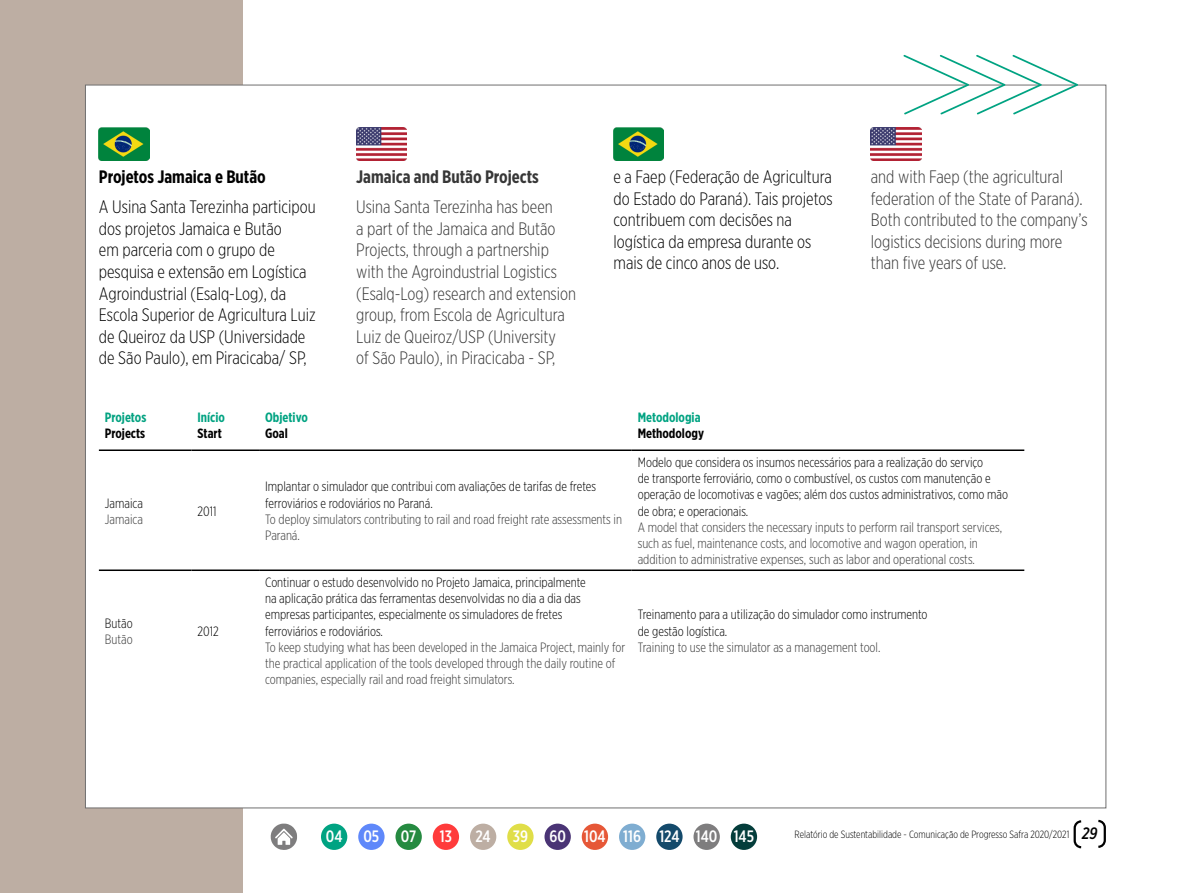
<style>
.page{position:relative;width:1191px;height:893px;background:#fff}
.page>*{position:absolute;margin:0;border:0;box-sizing:border-box;transform-origin:0 0}
.t1{font:300 18px/21.6px "Gotham X Narrow";color:#373737}
.t2{font:300 18px/21.6px "Gotham X Narrow";color:#000}
.t3{font:700 18px "Gotham X Narrow";color:#373737}
.t4{font:700 18px "Gotham X Narrow";color:#000}
.t5{font:500 16.5px "Gotham X Narrow";color:#fff}
.t6{font:300 13.5px/16.2px "Gotham X Narrow";color:#000}
.t7{font:300 13.5px/16.2px "Gotham X Narrow";color:#383838}
.t8{font:700 13.5px "Gotham X Narrow";color:#000}
.t9{font:700 13.5px "Gotham X Narrow";color:#00a382}
.t10{font:700 13.5px "Gotham X Narrow";color:#03a281}
.t11{font:300 10.5px "Gotham X Narrow";color:#000}
.s1{font-weight:500;font-style:italic;font-size:16.5px}
</style>
<div class="page">
<div style="left:321px;top:824px;width:26px;height:26px;background:#00a382;border-radius:50%"></div>
<div style="left:358px;top:824px;width:26px;height:26px;background:#5f88fa;border-radius:50%"></div>
<div style="left:395px;top:824px;width:27px;height:26px;background:#258a40;border-radius:50%"></div>
<div style="left:433px;top:824px;width:26px;height:26px;background:#ff3b3b;border-radius:50%"></div>
<div style="left:470px;top:824px;width:26px;height:26px;background:#bdaea3;border-radius:50%"></div>
<div style="left:507px;top:824px;width:26px;height:26px;background:#e0de48;border-radius:50%"></div>
<div style="left:544px;top:824px;width:27px;height:26px;background:#4a3475;border-radius:50%"></div>
<div style="left:582px;top:824px;width:26px;height:26px;background:#e65737;border-radius:50%"></div>
<div style="left:619px;top:824px;width:26px;height:26px;background:#7fadd1;border-radius:50%"></div>
<div style="left:656px;top:824px;width:26px;height:26px;background:#144a6b;border-radius:50%"></div>
<div style="left:693px;top:824px;width:27px;height:26px;background:#7e7d7e;border-radius:50%"></div>
<div style="left:731px;top:824px;width:26px;height:26px;background:#043d3b;border-radius:50%"></div>
<div style="left:0;top:0;width:242px;height:893px;background:#bdaea3"></div>
<div style="left:85px;top:85px;width:1021px;height:723px;background:#fff"></div>
<svg style="left:903px;top:55px;width:175px;height:60px"></svg>
<svg style="left:271px;top:824px;width:26px;height:26px"></svg>
<hr style="left:99px;top:449px;width:93px;height:2px;background:#000">
<hr style="left:192px;top:449px;width:67px;height:2px;background:#000">
<hr style="left:259px;top:449px;width:372px;height:2px;background:#000">
<hr style="left:631px;top:449px;width:393px;height:2px;background:#000">
<hr style="left:99px;top:569px;width:93px;height:2px;background:#000">
<hr style="left:192px;top:569px;width:67px;height:2px;background:#000">
<hr style="left:259px;top:569px;width:372px;height:2px;background:#000">
<hr style="left:631px;top:569px;width:393px;height:2px;background:#000">
<img style="left:99px;top:128px;width:50px;height:33px">
<img style="left:613px;top:128px;width:51px;height:33px">
<img style="left:356px;top:128px;width:50px;height:33px">
<img style="left:871px;top:128px;width:50px;height:33px">
<svg style="left:1073px;top:819px;width:33px;height:30px"></svg>
<h1 class="t4" style="left:99px;top:166px;width:168px">Projetos Jamaica e Butão</h1>
<p class="t2" style="left:99px;top:196px;width:218px">A Usina Santa Terezinha participou dos projetos Jamaica e Butão<br>em parceria com o grupo de pesquisa e extensão em Logística<br>Agroindustrial (Esalq-Log), da<br>Escola Superior de Agricultura Luiz de Queiroz da USP (Universidade de São Paulo), em Piracicaba/ SP,</p>
<h1 class="t3" style="left:356px;top:166px;width:184px">Jamaica and Butão Projects</h1>
<p class="t1" style="left:356px;top:196px;width:221px">Usina Santa Terezinha has been<br>a part of the Jamaica and Butão Projects, through a partnership with the Agroindustrial Logistics (Esalq-Log) research and extension group, from Escola de Agricultura Luiz de Queiroz/USP (University<br>of São Paulo), in Piracicaba - SP,</p>
<h1 class="t2" style="left:613px;top:166px;width:220px">e a Faep (Federação de Agricultura do Estado do Paraná). Tais projetos contribuem com decisões na logística da empresa durante os mais de cinco anos de uso.</h1>
<h1 class="t1" style="left:871px;top:166px;width:218px">and with Faep (the agricultural federation of the State of Paraná).<br>Both contributed to the company’s logistics decisions during more than five years of use.</h1>
<p class="t10" style="left:105px;top:409px;width:43px">Projetos</p>
<p class="t8" style="left:105px;top:425px;width:42px">Projects</p>
<p class="t9" style="left:198px;top:409px;width:29px">Início</p>
<p class="t8" style="left:198px;top:425px;width:26px">Start</p>
<p class="t9" style="left:265px;top:409px;width:44px">Objetivo</p>
<p class="t8" style="left:265px;top:425px;width:24px">Goal</p>
<p class="t9" style="left:637px;top:409px;width:64px">Metodologia</p>
<p class="t8" style="left:637px;top:425px;width:68px">Methodology</p>
<p class="t6" style="left:105px;top:494px;width:40px">Jamaica</p>
<p class="t7" style="left:105px;top:511px;width:40px">Jamaica</p>
<p class="t6" style="left:105px;top:614px;width:29px">Butão</p>
<p class="t7" style="left:105px;top:631px;width:29px">Butão</p>
<p class="t6" style="left:198px;top:503px;width:20px">2011</p>
<p class="t6" style="left:198px;top:623px;width:23px">2012</p>
<p class="t6" style="left:265px;top:478px;width:332px">Implantar o simulador que contribui com avaliações de tarifas de fretes ferroviários e rodoviários no Paraná.</p>
<p class="t7" style="left:265px;top:511px;width:358px">To deploy simulators contributing to rail and road freight rate assessments in<br>Paraná.</p>
<p class="t6" style="left:265px;top:574px;width:322px">Continuar o estudo desenvolvido no Projeto Jamaica, principalmente na aplicação prática das ferramentas desenvolvidas no dia a dia das empresas participantes, especialmente os simuladores de fretes ferroviários e rodoviários.</p>
<p class="t7" style="left:265px;top:639px;width:361px">To keep studying what has been developed in the Jamaica Project, mainly for the practical application of the tools developed through the daily routine of companies, especially rail and road freight simulators.</p>
<p class="t6" style="left:637px;top:454px;width:372px">Modelo que considera os insumos necessários para a realização do serviço<br>de transporte ferroviário, como o combustível, os custos com manutenção e operação de locomotivas e vagões; além dos custos administrativos, como mão de obra; e operacionais.</p>
<p class="t7" style="left:637px;top:519px;width:366px">A model that considers the necessary inputs to perform rail transport services, such as fuel, maintenance costs, and locomotive and wagon operation, in addition to administrative expenses, such as labor and operational costs.</p>
<p class="t6" style="left:637px;top:606px;width:291px">Treinamento para a utilização do simulador como instrumento de gestão logística.</p>
<p class="t7" style="left:637px;top:639px;width:244px">Training to use the simulator as a management tool.</p>
<p class="t5" style="left:326px;top:826px;width:18px">04</p>
<p class="t5" style="left:363px;top:826px;width:17px">05</p>
<p class="t5" style="left:401px;top:826px;width:17px">07</p>
<p class="t5" style="left:440px;top:826px;width:14px">13</p>
<p class="t5" style="left:475px;top:826px;width:17px">24</p>
<p class="t5" style="left:513px;top:826px;width:17px">39</p>
<p class="t5" style="left:549px;top:826px;width:206px">60 104 116 124 140 145</p>
<p class="t11" style="left:794px;top:828px;width:304px">Relatório de Sustentabilidade - Comunicação de Progresso Safra 2020/2021 <span class="s1">29</span></p>
</div>
